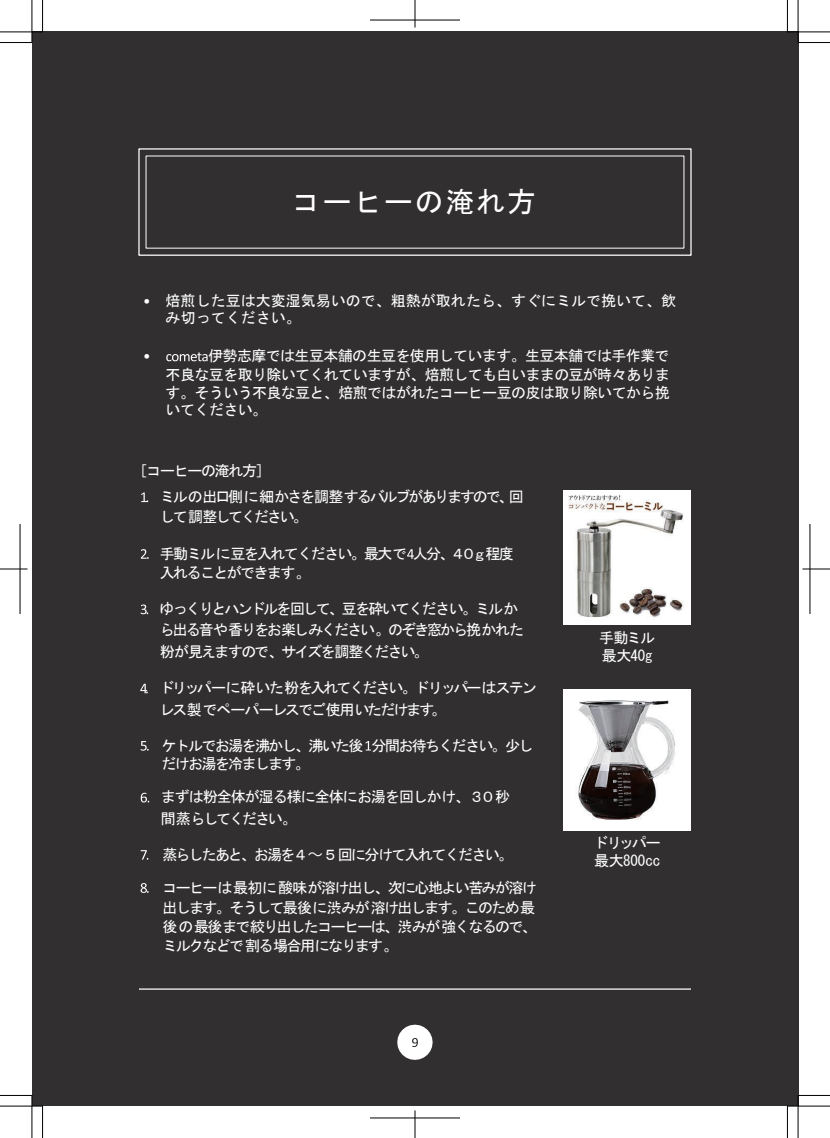
<style>
.page{position:relative;width:830px;height:1138px;background:#fff}
.page>*{position:absolute;margin:0;border:0;box-sizing:border-box;transform-origin:0 0}
.t1{font:28.75px "MS Gothic";letter-spacing:.065em;color:#fff}
.t2{font:15px/18px "MS Gothic";letter-spacing:-.11em;color:#fff;text-align:justify}
.t3{font:15px/21.2px "MS Gothic";letter-spacing:-.14em;color:#fff}
.t4{font:15px/21.4px "MS Gothic";letter-spacing:-.13em;color:#fff}
.t5{font:15px/17px "MS Gothic";color:#fff}
.t6{font:15px/21.2px "MS Gothic";letter-spacing:-.07em;color:#fff}
.t7{font:15px/18px "MS Gothic";letter-spacing:-.03em;color:#fff}
.t8{font:15px/18px "MS Gothic";letter-spacing:-.055em;color:#fff}
.t9{font:15px "Calibri";color:#fff}
.s1{font-family:"Calibri"}
.s2{font-family:"Koz Go Pr 6 N"}
</style>
<div class="page">
<div style="left:32px;top:32px;width:765px;height:1074px;background:#312f30"></div>
<svg style="left:166px;top:352px;width:41px;height:9px"></svg>
<div style="left:138px;top:148px;width:553px;height:108px;border:1px solid #fff"></div>
<svg style="left:141px;top:492px;width:7px;height:10px"></svg>
<svg style="left:141px;top:549px;width:7px;height:10px"></svg>
<svg style="left:407px;top:549px;width:7px;height:9px"></svg>
<svg style="left:141px;top:604px;width:7px;height:10px"></svg>
<svg style="left:140px;top:683px;width:8px;height:10px"></svg>
<svg style="left:141px;top:741px;width:7px;height:9px"></svg>
<svg style="left:365px;top:741px;width:6px;height:9px"></svg>
<svg style="left:141px;top:792px;width:8px;height:10px"></svg>
<svg style="left:141px;top:850px;width:7px;height:9px"></svg>
<svg style="left:140px;top:883px;width:8px;height:9px"></svg>
<svg style="left:397px;top:1024px;width:35px;height:35px"></svg>
<div style="left:563px;top:689px;width:127px;height:141px;background:#fff"></div>
<img style="left:578px;top:700px;width:98px;height:119px">
<div style="left:563px;top:489px;width:127px;height:135px;background:#fff"></div>
<img style="left:568px;top:495px;width:116px;height:123px">
<hr style="left:139px;top:988px;width:551px;height:1px;background:#fff">
<svg style="left:0;top:1095px;width:43px;height:42px"></svg>
<svg style="left:0;top:0;width:43px;height:43px"></svg>
<svg style="left:786px;top:0;width:43px;height:43px"></svg>
<svg style="left:786px;top:1095px;width:43px;height:42px"></svg>
<svg style="left:0;top:568px;width:28px;height:1px"></svg>
<hr style="left:20px;top:524px;width:1px;height:90px;background:#000">
<svg style="left:802px;top:568px;width:27px;height:1px"></svg>
<hr style="left:809px;top:524px;width:1px;height:90px;background:#000">
<hr style="left:370px;top:20px;width:90px;height:1px;background:#000">
<svg style="left:414px;top:0;width:1px;height:28px"></svg>
<hr style="left:370px;top:1117px;width:90px;height:1px;background:#000">
<svg style="left:414px;top:1110px;width:1px;height:27px"></svg>
<h1 class="t1" style="left:292px;top:187px;width:245px">コーヒーの淹れ方</h1>
<p class="t5" style="left:165px;top:292px;width:512px;text-indent:-23px"><span class="s1">•</span> 焙煎した豆は大変湿気易いので、粗熱が取れたら、すぐにミルで挽いて、飲み切ってください。</p>
<p class="t9" style="left:143px;top:347px;width:9px">•</p>
<p class="t2" style="left:165px;top:347px;width:505px;text-indent:42px">伊勢志摩では生豆本舗の生豆を使用しています。生豆本舗では手作業で不良な豆を取り除いてくれていますが、焙煎しても白いままの豆が時々あります。そういう不良な豆と、焙煎ではがれたコーヒー豆の皮は取り除いてから挽いてください。</p>
<p class="t3" style="left:160px;top:457px;width:365px;line-height:26.1px;text-indent:-27px">［コーヒーの淹れ方］<br>ミルの出口側に細かさを調整するバルブがありますので、回</p>
<p class="t3" style="left:160px;top:505px;width:149px">して調整してください。</p>
<p class="t2" style="left:160px;top:543px;width:355px;line-height:19.5px">手動ミルに豆を入れてください。最大で人分、４０ｇ程度入れることができます。</p>
<p class="t3" style="left:160px;top:598px;width:365px">ゆっくりとハンドルを回して、豆を砕いてください。ミルから出る音や香りをお楽しみください。のぞき窓から挽かれた粉が見えますので、サイズを調整ください。</p>
<p class="t4" style="left:159px;top:677px;width:378px">ドリッパーに砕いた粉を入れてください。ドリッパーはステンレス製でペーパーレスでご使用いただけます。</p>
<p class="t2" style="left:161px;top:736px;width:373px">ケトルでお湯を沸かし、沸いた後分間お待ちください。少しだけお湯を冷まします。</p>
<p class="t6" style="left:161px;top:786px;width:350px">まずは粉全体が湿る様に全体にお湯を回しかけ、３０秒間蒸らしてください。</p>
<p class="t2" style="left:162px;top:845px;width:352px">蒸らしたあと、お湯を４<span class="s2">～</span>５回に分けて入れてください。</p>
<p class="t2" style="left:162px;top:877px;width:376px;line-height:19.4px">コーヒーは最初に酸味が溶け出し、次に心地よい苦みが溶け出します。そうして最後に渋みが溶け出します。このため最後の最後まで絞り出したコーヒーは、渋みが強くなるので、ミルクなどで割る場合用になります。</p>
<p class="t8" style="left:599px;top:628px;width:57px">手動ミル最大40g</p>
<p class="t7" style="left:593px;top:833px;width:69px">ドリッパー最大800cc</p>
</div>
